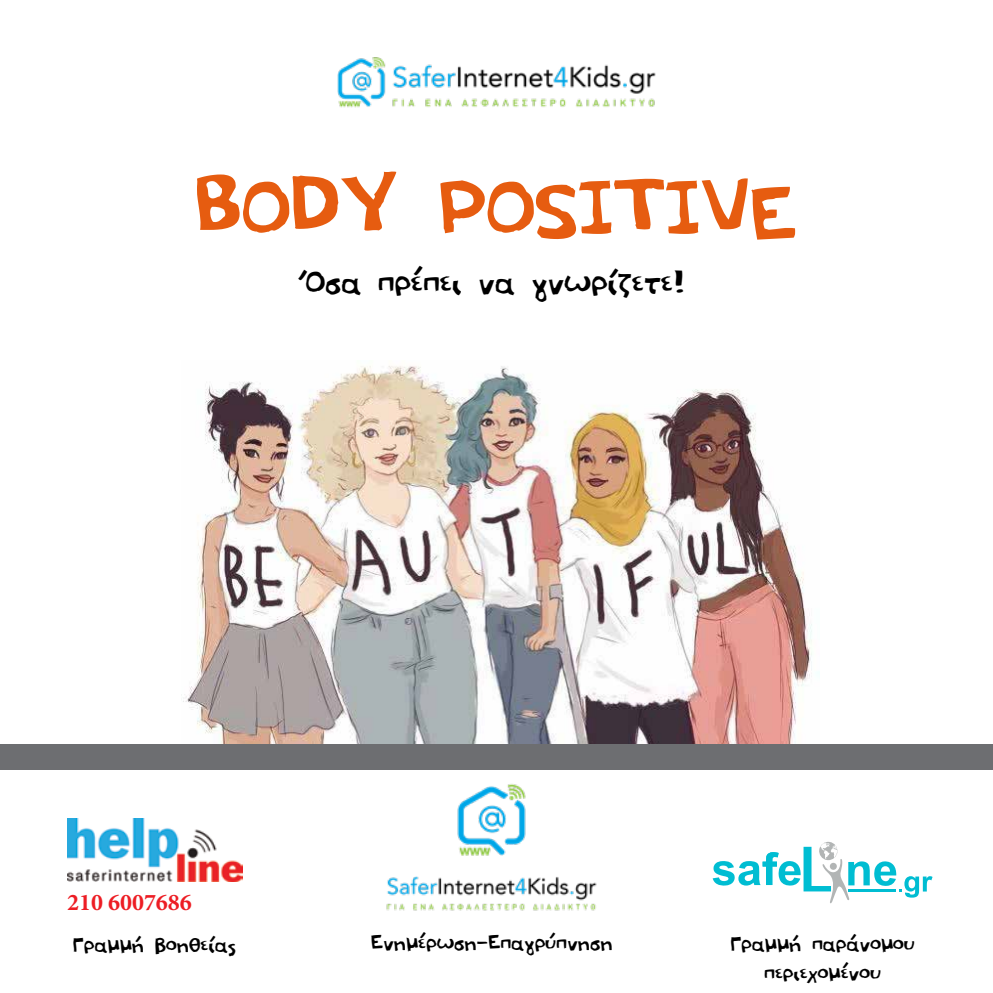
<style>
.page{position:relative;width:993px;height:993px;background:#fff}
.page>*{position:absolute;margin:0;border:0;box-sizing:border-box;transform-origin:0 0}
.t1{font:105px "PF Amateur Flat Cool";color:#e65c10}
.t2{font:42px "PF Amateur Flat Cool";color:#000}
.t3{font:27.12px/29.4px "PF Amateur Flat Cool";color:#000;text-align:center}
.t4{font:700 23.97px "Minion Pro";color:#ed1d24}
</style>
<div class="page">
<img style="left:183px;top:366px;width:636px;height:378px">
<img style="left:337px;top:57px;width:319px;height:51px">
<img style="left:386px;top:784px;width:211px;height:127px">
<svg style="left:712px;top:841px;width:220px;height:62px"></svg>
<img style="left:68px;top:818px;width:174px;height:62px">
<div style="left:0;top:744px;width:992px;height:26px;background:#6d6e71"></div>
<h1 class="t1" style="left:195px;top:149px;width:602px">BODY POSITIVE</h1>
<h2 class="t2" style="left:305px;top:259px;width:382px">Όσα πρέπει να γνωρίζετε!</h2>
<p class="t4" style="left:67px;top:885px;width:126px">210 6007686</p>
<p class="t3" style="left:73px;top:929px;width:164px">Γραμμή βοηθείας</p>
<p class="t3" style="left:371px;top:928px;width:242px">Ενημέρωση-Επαγρύπνηση</p>
<p class="t3" style="left:730px;top:928px;width:186px">Γραμμή παράνομου περιεχομένου</p>
</div>
